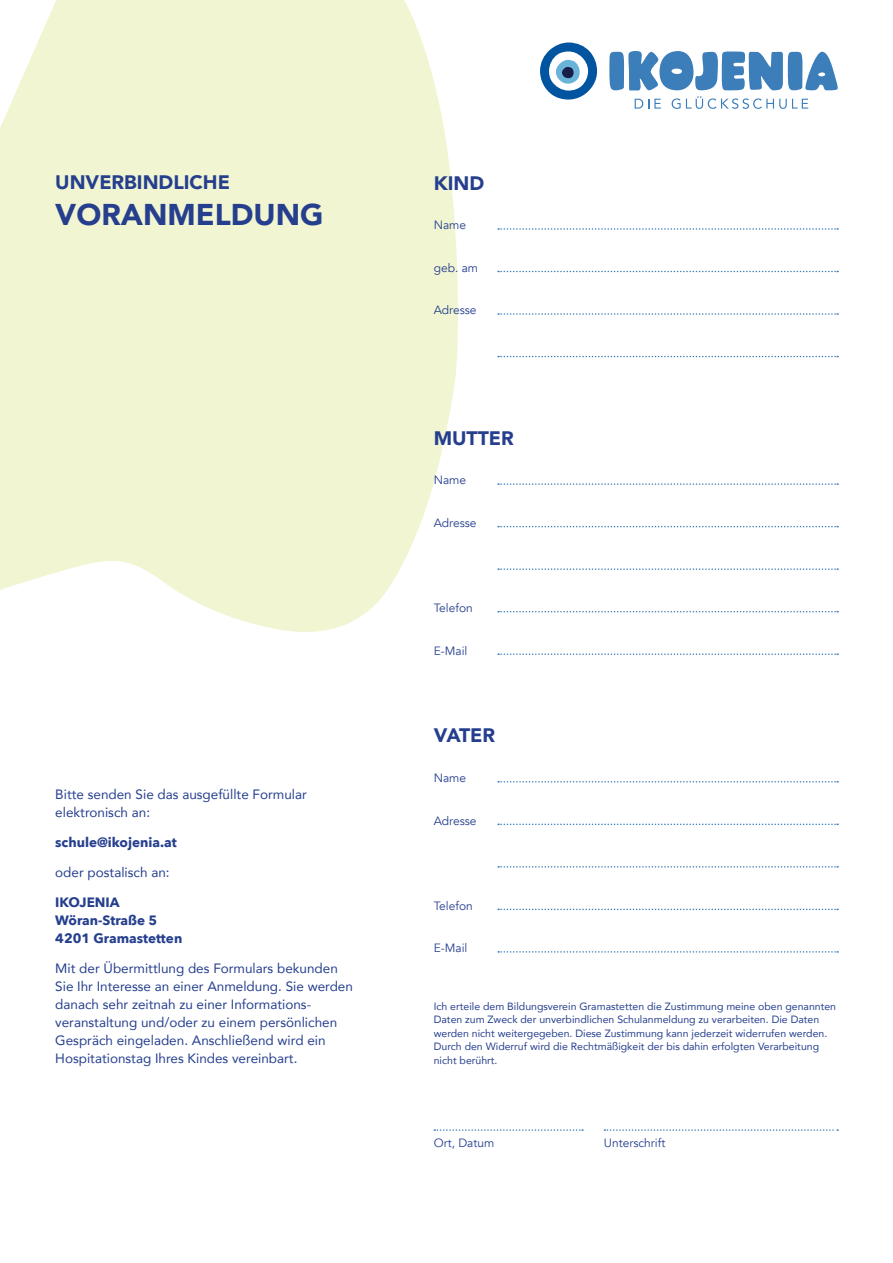
<style>
.page{position:relative;width:893px;height:1263px;background:#fff}
.page>*{position:absolute;margin:0;border:0;box-sizing:border-box;transform-origin:0 0}
.t1{font:900 30px "Avenir";color:#253f8e}
.t2{font:900 19.5px "Avenir";color:#253f8e}
.t3{font:13.5px/18px "Avenir";color:#253f8e}
.t4{font:700 13.5px/18px "Avenir Next";color:#253f8e}
.t5{font:12px "Avenir";color:#253f8e}
.t6{font:10.5px/13.5px "Avenir";color:#253f8e}
</style>
<div class="page">
<svg style="left:0;top:0;width:458px;height:632px;fill:#f1f5d2"></svg>
<svg style="left:498px;top:568px;width:340px;height:2px"></svg>
<svg style="left:498px;top:313px;width:340px;height:2px"></svg>
<svg style="left:498px;top:526px;width:340px;height:1px"></svg>
<svg style="left:498px;top:271px;width:340px;height:1px"></svg>
<svg style="left:498px;top:483px;width:340px;height:2px"></svg>
<svg style="left:498px;top:228px;width:340px;height:2px"></svg>
<svg style="left:498px;top:611px;width:340px;height:1px"></svg>
<svg style="left:498px;top:356px;width:340px;height:1px"></svg>
<svg style="left:498px;top:653px;width:340px;height:2px"></svg>
<svg style="left:498px;top:866px;width:340px;height:1px"></svg>
<svg style="left:498px;top:823px;width:340px;height:2px"></svg>
<svg style="left:498px;top:781px;width:340px;height:1px"></svg>
<svg style="left:604px;top:1129px;width:234px;height:2px"></svg>
<svg style="left:434px;top:1129px;width:149px;height:2px"></svg>
<svg style="left:498px;top:909px;width:340px;height:1px"></svg>
<svg style="left:498px;top:951px;width:340px;height:2px"></svg>
<svg style="left:540px;top:43px;width:57px;height:57px"></svg>
<svg style="left:609px;top:51px;width:229px;height:58px"></svg>
<h2 class="t2" style="left:55px;top:165px;width:176px">UNVERBINDLICHE</h2>
<h1 class="t1" style="left:55px;top:188px;width:270px">VORANMELDUNG</h1>
<p class="t3" style="left:55px;top:785px;width:253px">Bitte senden Sie das ausgefüllte Formular elektronisch an:</p>
<p class="t4" style="left:55px;top:833px;width:123px">schule@ikojenia.at</p>
<p class="t3" style="left:55px;top:863px;width:116px">oder postalisch an:</p>
<p class="t4" style="left:55px;top:893px;width:129px">IKOJENIA<br>Wöran-Straße 5<br>4201 Gramastetten</p>
<p class="t3" style="left:55px;top:959px;width:299px">Mit der Übermittlung des Formulars bekunden Sie Ihr Interesse an einer Anmeldung. Sie werden danach sehr zeitnah zu einer Informations&shy;veranstaltung und/oder zu einem persönlichen Gespräch eingeladen. Anschließend wird ein Hospitationstag Ihres Kindes vereinbart.</p>
<h2 class="t2" style="left:434px;top:166px;width:52px">KIND</h2>
<p class="t5" style="left:434px;top:218px;width:34px">Name</p>
<p class="t5" style="left:434px;top:261px;width:46px">geb. am</p>
<p class="t5" style="left:434px;top:303px;width:44px">Adresse</p>
<h2 class="t2" style="left:434px;top:421px;width:82px">MUTTER</h2>
<p class="t5" style="left:434px;top:473px;width:34px">Name</p>
<p class="t5" style="left:434px;top:516px;width:44px">Adresse</p>
<p class="t5" style="left:434px;top:601px;width:41px">Telefon</p>
<p class="t5" style="left:434px;top:643px;width:35px">E-Mail</p>
<h2 class="t2" style="left:434px;top:719px;width:63px">VATER</h2>
<p class="t5" style="left:434px;top:771px;width:34px">Name</p>
<p class="t5" style="left:434px;top:813px;width:44px">Adresse</p>
<p class="t5" style="left:434px;top:898px;width:41px">Telefon</p>
<p class="t5" style="left:434px;top:941px;width:35px">E-Mail</p>
<p class="t6" style="left:434px;top:999px;width:404px">Ich erteile dem Bildungsverein Gramastetten die Zustimmung meine oben genannten Daten zum Zweck der unverbindlichen Schulanmeldung zu verarbeiten. Die Daten werden nicht weitergegeben. Diese Zustimmung kann jederzeit widerrufen werden.<br>Durch den Widerruf wird die Rechtmäßigkeit der bis dahin erfolgten Verarbeitung nicht berührt.</p>
<p class="t5" style="left:434px;top:1136px;width:62px">Ort, Datum</p>
<p class="t5" style="left:604px;top:1136px;width:63px">Unterschrift</p>
</div>
